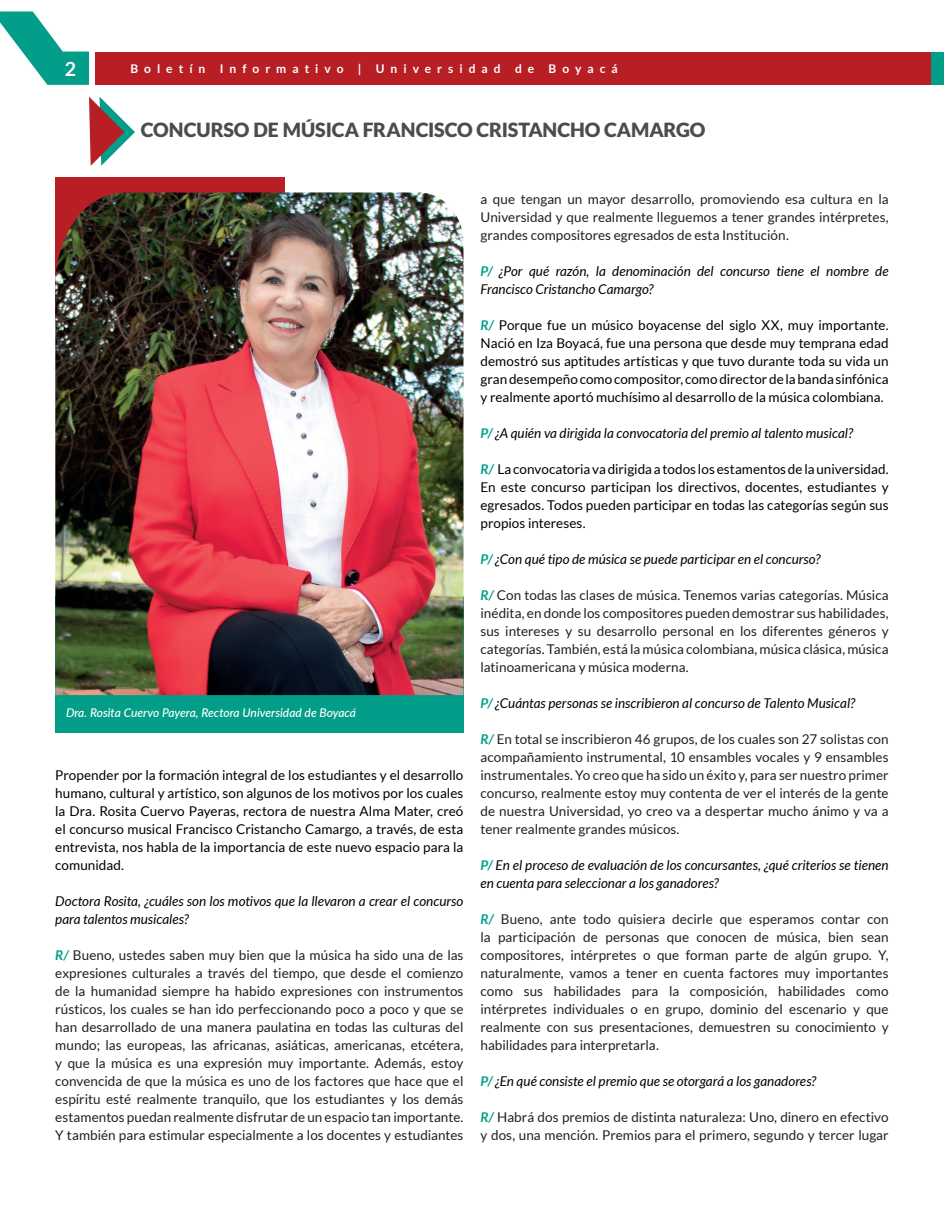
<style>
.page{position:relative;width:944px;height:1214px;background:#fff}
.page>*{position:absolute;margin:0;border:0;box-sizing:border-box;transform-origin:0 0}
.t1{font:900 19.5px "Lato";letter-spacing:-.005em;color:#4b4c4d}
.t2{font:700 19.5px "Lato";color:#fff}
.t3{font:13.5px/18px "Lato";letter-spacing:.005em;color:#231f20;text-align:justify}
.t4{font:13.5px/18px "Lato";letter-spacing:.005em;color:#000;text-align:justify}
.t5{font:italic 13.5px/18px "Lato";letter-spacing:.005em;color:#000}
.t6{font:italic 500 12px "Lato";color:#fff}
.t7{font:700 12px "Lato";letter-spacing:.5em;color:#fff}
.s1{font-weight:700;font-style:italic;color:#039e8a}
.s2{font-weight:700;color:#039e8a}
</style>
<div class="page">
<svg style="left:0;top:11px;width:89px;height:74px"></svg>
<div style="left:96px;top:53px;width:835px;height:32px;background:#b71f25"></div>
<div style="left:931px;top:53px;width:13px;height:32px;background:#039e8a"></div>
<div style="left:55px;top:596px;width:408px;height:137px;background:#039e8a"></div>
<div style="left:55px;top:178px;width:230px;height:140px;background:#b71f25"></div>
<svg style="left:89px;top:97px;width:46px;height:69px"></svg>
<img style="left:55px;top:192px;width:408px;height:503px">
<h1 class="t2" style="left:65px;top:58px;width:13px">2</h1>
<p class="t7" style="left:130px;top:62px;width:489px">Boletín Informativo | Universidad de Boyacá</p>
<h1 class="t1" style="left:141px;top:118px;width:566px">CONCURSO DE MÚSICA FRANCISCO CRISTANCHO CAMARGO</h1>
<p class="t6" style="left:66px;top:704px;width:291px">Dra. Rosita Cuervo Payera, Rectora Universidad de Boyacá</p>
<p class="t4" style="left:55px;top:766px;width:409px">Propender por la formación integral de los estudiantes y el desarrollo humano, cultural y artístico, son algunos de los motivos por los cuales la Dra. Rosita Cuervo Payeras, rectora de nuestra Alma Mater, creó el concurso musical Francisco Cristancho Camargo, a través, de esta entrevista, nos habla de la importancia de este nuevo espacio para la comunidad.</p>
<p class="t5" style="left:55px;top:892px;width:409px">Doctora Rosita, ¿cuáles son los motivos que la llevaron a crear el concurso para talentos musicales?</p>
<p class="t3" style="left:55px;top:946px;width:409px"><span class="s1">R/</span> Bueno, ustedes saben muy bien que la música ha sido una de las expresiones culturales a través del tiempo, que desde el comienzo de la humanidad siempre ha habido expresiones con instrumentos rústicos, los cuales se han ido perfeccionando poco a poco y que se han desarrollado de una manera paulatina en todas las culturas del mundo; las europeas, las africanas, asiáticas, americanas, etcétera, y que la música es una expresión muy importante. Además, estoy convencida de que la música es uno de los factores que hace que el espíritu esté realmente tranquilo, que los estudiantes y los demás estamentos puedan realmente disfrutar de un espacio tan importante.<br>Y también para estimular especialmente a los docentes y estudiantes</p>
<p class="t3" style="left:480px;top:190px;width:409px">a que tengan un mayor desarrollo, promoviendo esa cultura en la Universidad y que realmente lleguemos a tener grandes intérpretes, grandes compositores egresados de esta Institución.</p>
<p class="t5" style="left:480px;top:262px;width:409px"><span class="s2">P/</span> ¿Por qué razón, la denominación del concurso tiene el nombre de<br>Francisco Cristancho Camargo?</p>
<p class="t4" style="left:480px;top:316px;width:409px"><span class="s1">R/</span> Porque fue un músico boyacense del siglo XX, muy importante.<br>Nació en Iza Boyacá, fue una persona que desde muy temprana edad demostró sus aptitudes artísticas y que tuvo durante toda su vida un gran desempeño como compositor, como director de la banda sinfónica y realmente aportó muchísimo al desarrollo de la música colombiana.</p>
<p class="t5" style="left:480px;top:424px;width:374px"><span class="s2">P/</span> ¿A quién va dirigida la convocatoria del premio al talento musical?</p>
<p class="t4" style="left:480px;top:460px;width:409px"><span class="s1">R/</span> La convocatoria va dirigida a todos los estamentos de la universidad.<br>En este concurso participan los directivos, docentes, estudiantes y egresados. Todos pueden participar en todas las categorías según sus propios intereses.</p>
<p class="t5" style="left:480px;top:550px;width:341px"><span class="s2">P/</span> ¿Con qué tipo de música se puede participar en el concurso?</p>
<p class="t3" style="left:480px;top:586px;width:409px"><span class="s1">R/</span> Con todas las clases de música. Tenemos varias categorías. Música inédita, en donde los compositores pueden demostrar sus habilidades, sus intereses y su desarrollo personal en los diferentes géneros y categorías. También, está la música colombiana, música clásica, música latinoamericana y música moderna.</p>
<p class="t5" style="left:480px;top:694px;width:376px"><span class="s2">P/</span> ¿Cuántas personas se inscribieron al concurso de Talento Musical?</p>
<p class="t3" style="left:480px;top:730px;width:409px"><span class="s1">R/</span> En total se inscribieron 46 grupos, de los cuales son 27 solistas con acompañamiento instrumental, 10 ensambles vocales y 9 ensambles instrumentales. Yo creo que ha sido un éxito y, para ser nuestro primer concurso, realmente estoy muy contenta de ver el interés de la gente de nuestra Universidad, yo creo va a despertar mucho ánimo y va a tener realmente grandes músicos.</p>
<p class="t5" style="left:480px;top:856px;width:409px"><span class="s2">P/</span> En el proceso de evaluación de los concursantes, ¿qué criterios se tienen en cuenta para seleccionar a los ganadores?</p>
<p class="t3" style="left:480px;top:910px;width:409px"><span class="s1">R/</span> Bueno, ante todo quisiera decirle que esperamos contar con la participación de personas que conocen de música, bien sean compositores, intérpretes o que forman parte de algún grupo. Y, naturalmente, vamos a tener en cuenta factores muy importantes como sus habilidades para la composición, habilidades como intérpretes individuales o en grupo, dominio del escenario y que realmente con sus presentaciones, demuestren su conocimiento y habilidades para interpretarla.</p>
<p class="t5" style="left:480px;top:1072px;width:337px"><span class="s2">P/</span> ¿En qué consiste el premio que se otorgará a los ganadores?</p>
<p class="t3" style="left:480px;top:1108px;width:409px"><span class="s1">R/</span> Habrá dos premios de distinta naturaleza: Uno, dinero en efectivo y dos, una mención. Premios para el primero, segundo y tercer lugar</p>
</div>
